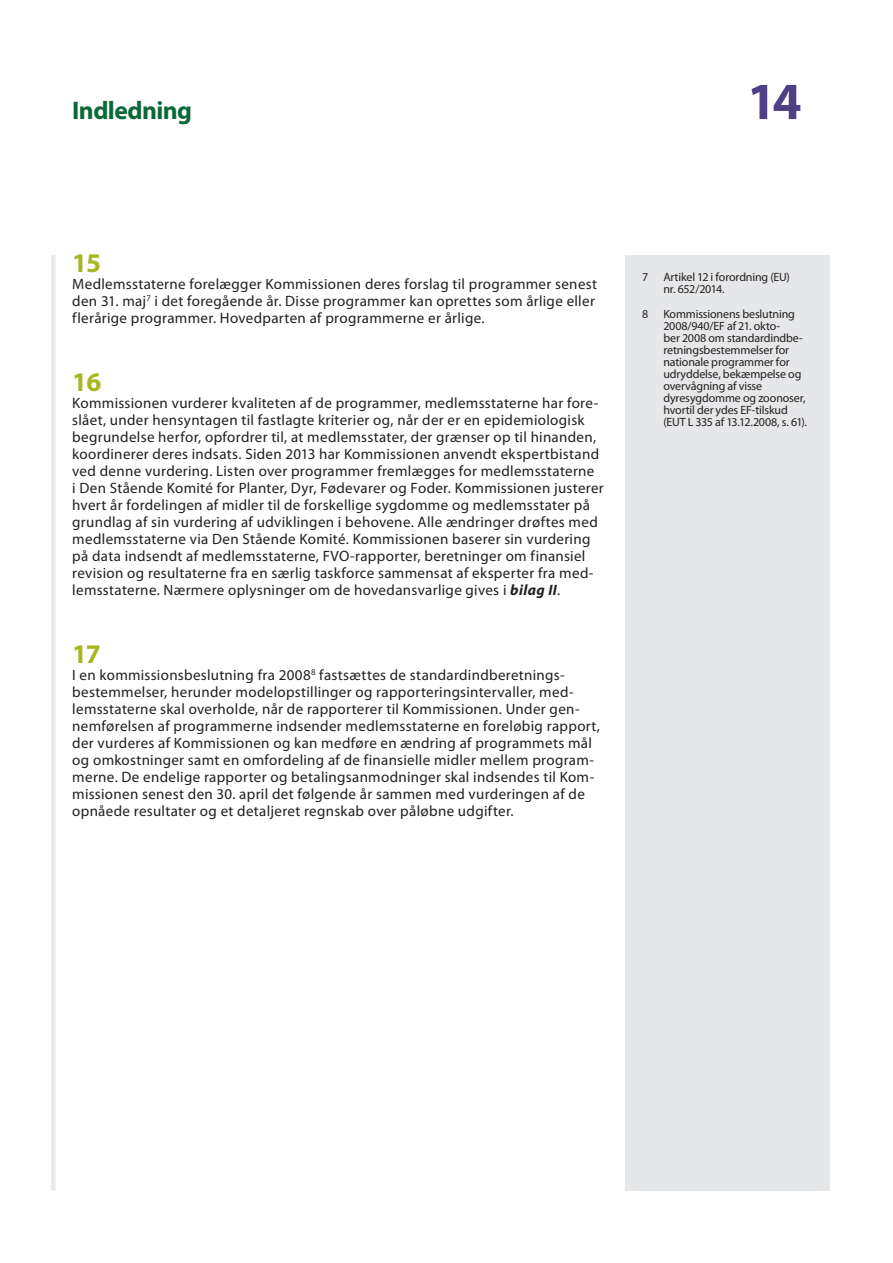
<style>
.page{position:relative;width:893px;height:1263px;background:#fff}
.page>*{position:absolute;margin:0;border:0;box-sizing:border-box;transform-origin:0 0}
.t1{font:700 52.5px "Myriad Pro";color:#4f4085}
.E_05_-_CHAP__1__TEXT{font:700 27px "Myriad Pro";color:#a7b621}
.t2{font:700 25.5px "Myriad Pro";letter-spacing:-.02em;color:#0b6938}
.E_05_-_CHAP__1__TEXT-2{font:15px/17px "Myriad Pro";letter-spacing:.02em;color:#231f20}
.E_08_-_CHAP__FOOTNOT{font:12px/12px "Myriad Pro";letter-spacing:-.015em;color:#231f20}
.s1{font-weight:700;font-style:italic}
</style>
<div class="page">
<div style="left:51px;top:255px;width:5px;height:936px;background:#ebebeb"></div>
<div style="left:625px;top:255px;width:204px;height:936px;background:#e6e7e9"></div>
<h3 class="t2" style="left:72px;top:94px;width:121px">Indledning</h3>
<h1 class="t1" style="left:747px;top:67px;width:56px">14</h1>
<p class="E_05_-_CHAP__1__TEXT" style="left:72px;top:245px;width:30px">15</p>
<p class="E_05_-_CHAP__1__TEXT-2" style="left:72px;top:275px;width:526px">Medlemsstaterne forelægger Kommissionen deres forslag til programmer senest den 31. maj<sup>7</sup> i det foregående år. Disse programmer kan oprettes som årlige eller flerårige programmer. Hovedparten af programmerne er årlige.</p>
<p class="E_05_-_CHAP__1__TEXT" style="left:72px;top:364px;width:31px">16</p>
<p class="E_05_-_CHAP__1__TEXT-2" style="left:72px;top:394px;width:533px">Kommissionen vurderer kvaliteten af de programmer, medlemsstaterne har fore&shy;slået, under hensyntagen til fastlagte kriterier og, når der er en epidemiologisk begrundelse herfor, opfordrer til, at medlemsstater, der grænser op til hinanden, koordinerer deres indsats. Siden 2013 har Kommissionen anvendt ekspertbistand ved denne vurdering. Listen over programmer fremlægges for medlemsstaterne<br>i Den Stående Komité for Planter, Dyr, Fødevarer og Foder. Kommissionen justerer hvert år fordelingen af midler til de forskellige sygdomme og medlemsstater på grundlag af sin vurdering af udviklingen i behovene. Alle ændringer drøftes med medlemsstaterne via Den Stående Komité. Kommissionen baserer sin vurdering på data indsendt af medlemsstaterne, FVO-rapporter, beretninger om finansiel revision og resultaterne fra en særlig taskforce sammensat af eksperter fra med&shy;lemsstaterne. Nærmere oplysninger om de hovedansvarlige gives i <span class="s1">bilag II</span>.</p>
<p class="E_05_-_CHAP__1__TEXT" style="left:72px;top:637px;width:30px">17</p>
<p class="E_05_-_CHAP__1__TEXT-2" style="left:72px;top:667px;width:529px">I en kommissionsbeslutning fra 2008<sup>8</sup> fastsættes de standardindberetnings&shy;bestemmelser, herunder modelopstillinger og rapporteringsintervaller, med&shy;lemsstaterne skal overholde, når de rapporterer til Kommissionen. Under gen&shy;nemførelsen af programmerne indsender medlemsstaterne en foreløbig rapport, der vurderes af Kommissionen og kan medføre en ændring af programmets mål og omkostninger samt en omfordeling af de finansielle midler mellem program&shy;merne. De endelige rapporter og betalingsanmodninger skal indsendes til Kom&shy;missionen senest den 30. april det følgende år sammen med vurderingen af de opnåede resultater og et detaljeret regnskab over påløbne udgifter.</p>
<p class="E_08_-_CHAP__FOOTNOT" style="left:642px;top:271px;width:8px">7</p>
<p class="E_08_-_CHAP__FOOTNOT" style="left:663px;top:271px;width:128px">Artikel 12 i forordning (EU) nr. 652/2014.</p>
<p class="E_08_-_CHAP__FOOTNOT" style="left:642px;top:308px;width:8px">8</p>
<p class="E_08_-_CHAP__FOOTNOT" style="left:663px;top:308px;width:145px">Kommissionens beslutning<br>2008/940/EF af 21. okto-<br>ber 2008 om standardindbe&shy;retningsbestemmelser for nationale programmer for udryddelse, bekæmpelse og overvågning af visse dyresygdomme og zoonoser, hvortil der ydes EF-tilskud (EUT L 335 af 13.12.2008, s. 61).</p>
</div>
